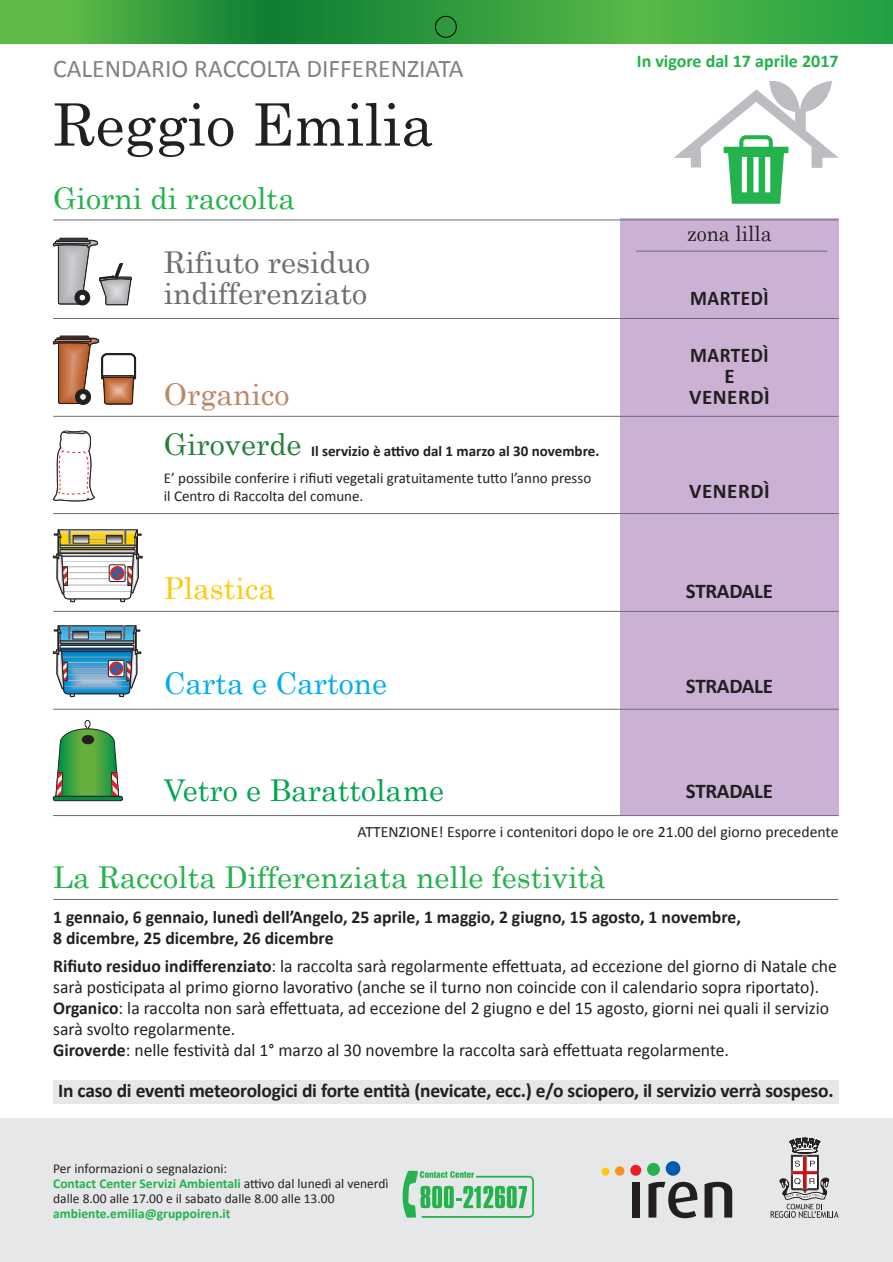
<style>
.page{position:relative;width:893px;height:1262px;background:#fff}
.page>*{position:absolute;margin:0;border:0;box-sizing:border-box;transform-origin:0 0}
.t1{font:58.5px "Century Schoolbook";color:#231f20}
.t2{font:30px "Century Schoolbook";color:#23b24b}
.t3{font:30px/31.5px "Century Schoolbook";color:#6c6d70}
.t4{font:30px "Century Schoolbook";color:#00a54f}
.t5{font:30px "Century Schoolbook";color:#00aeef}
.t6{font:30px "Century Schoolbook";color:#26803a}
.t7{font:30px "Century Schoolbook";color:#be8666}
.t8{font:30px "Century Schoolbook";color:#feca0a}
.t9{font:25.5px "Calibri";color:#808285}
.t10{font:700 21px "Calibri";letter-spacing:-.015em;color:#231f20}
.t11{font:700 21px/21px "Calibri";letter-spacing:.015em;color:#231f20;text-align:center;scale:.92 1}
.t12{font:21px "Century Schoolbook";color:#231f20;scale:.95 1}
.t13{font:700 21px "Calibri";letter-spacing:.015em;color:#231f20}
.t14{font:700 19.5px "Calibri";letter-spacing:-.01em;color:#231f20}
.t15{font:18px/21px "Calibri";color:#231f20}
.t16{font:700 18px/21px "Calibri";color:#231f20}
.t17{font:700 18px "Calibri";color:#23b24b}
.t18{font:15.75px "Calibri";color:#231f20}
.t19{font:15px/18px "Calibri";color:#231f20}
.t20{font:700 15px "Calibri";color:#231f20}
.t21{font:13.5px/15px "Calibri";color:#231f20}
.t22{font:700 13.5px "Calibri";color:#23b24b}
.s1{font-weight:700}
.s2{font-weight:700;color:#23b24b}
</style>
<div class="page">
<div style="left:620px;top:218px;width:218px;height:596px;background:#cbb2d5"></div>
<hr style="left:636px;top:251px;width:191px;height:1px;background:#6c6d70">
<div style="left:0;top:1117px;width:892px;height:144px;background:#e6e7e9"></div>
<svg style="left:402px;top:1170px;width:132px;height:47px"></svg>
<svg style="left:0;top:0;width:892px;height:44px;background:#38a23f"></svg>
<svg style="left:674px;top:80px;width:164px;height:124px"></svg>
<hr style="left:53px;top:513px;width:785px;height:1px;background:#6c6d70">
<hr style="left:53px;top:318px;width:785px;height:1px;background:#6c6d70">
<hr style="left:53px;top:611px;width:785px;height:1px;background:#6c6d70">
<div style="left:435px;top:16px;width:21px;height:21px;border:1px solid #000;border-radius:50%"></div>
<svg style="left:770px;top:1137px;width:68px;height:80px"></svg>
<div style="left:631px;top:1182px;width:8px;height:35px;background:#231f20"></div>
<svg style="left:648px;top:1181px;width:49px;height:37px"></svg>
<svg style="left:704px;top:1181px;width:28px;height:36px"></svg>
<div style="left:665px;top:1161px;width:15px;height:14px;background:#015dab;border-radius:50%"></div>
<div style="left:647px;top:1162px;width:13px;height:13px;background:#23b24b;border-radius:50%"></div>
<div style="left:630px;top:1164px;width:11px;height:11px;background:#ee1d23;border-radius:50%"></div>
<div style="left:615px;top:1166px;width:9px;height:9px;background:#f7931d;border-radius:50%"></div>
<div style="left:601px;top:1167px;width:8px;height:8px;background:#feca0a;border-radius:50%"></div>
<hr style="left:53px;top:220px;width:785px;height:1px;background:#6c6d70">
<svg style="left:53px;top:238px;width:79px;height:67px"></svg>
<svg style="left:53px;top:431px;width:41px;height:70px"></svg>
<svg style="left:53px;top:336px;width:83px;height:69px"></svg>
<hr style="left:53px;top:899px;width:785px;height:1px;background:#6c6d70">
<div style="left:53px;top:1080px;width:785px;height:24px;background:#e6e7e9"></div>
<svg style="left:55px;top:719px;width:64px;height:77px"></svg>
<div style="left:82px;top:735px;width:12px;height:9px;background:#231f20;border-radius:50%"></div>
<div style="left:53px;top:796px;width:69px;height:4px;border:1px solid #231f20;border-radius:2px"></div>
<hr style="left:53px;top:416px;width:785px;height:1px;background:#6c6d70">
<hr style="left:53px;top:709px;width:785px;height:1px;background:#6c6d70">
<hr style="left:53px;top:815px;width:785px;height:1px;background:#6c6d70">
<svg style="left:53px;top:529px;width:89px;height:73px"></svg>
<svg style="left:53px;top:625px;width:88px;height:72px"></svg>
<h3 class="t9" style="left:53px;top:52px;width:412px">CALENDARIO RACCOLTA DIFFERENZIATA</h3>
<h1 class="t1" style="left:53px;top:88px;width:382px">Reggio Emilia</h1>
<h2 class="t2" style="left:53px;top:179px;width:243px">Giorni di raccolta</h2>
<h2 class="t3" style="left:164px;top:245px;width:208px">Rifiuto residuo indifferenziato</h2>
<h2 class="t7" style="left:164px;top:375px;width:127px">Organico</h2>
<h2 class="t6" style="left:164px;top:425px;width:139px">Giroverde</h2>
<p class="t20" style="left:311px;top:441px;width:290px">Il servizio è attivo dal 1 marzo al 30 novembre.</p>
<p class="t19" style="left:164px;top:468px;width:429px">E’ possibile conferire i rifiuti vegetali gratuitamente tutto l’anno presso il Centro di Raccolta del comune.</p>
<p class="t17" style="left:636px;top:49px;width:203px">In vigore dal 17 aprile 2017</p>
<p class="t12" style="left:687px;top:220px;width:91px">zona lilla</p>
<p class="t11" style="left:690px;top:288px;width:87px">MARTedì</p>
<p class="t11" style="left:689px;top:344px;width:88px">MARTedì e<br>VENERDÌ</p>
<p class="t13" style="left:689px;top:478px;width:82px">VENERdì</p>
<h2 class="t8" style="left:164px;top:570px;width:113px">Plastica</h2>
<p class="t10" style="left:685px;top:578px;width:86px">STRADALE</p>
<h2 class="t5" style="left:164px;top:664px;width:225px">Carta e Cartone</h2>
<h2 class="t4" style="left:164px;top:771px;width:282px">Vetro e Barattolame</h2>
<p class="t10" style="left:685px;top:673px;width:86px">STRADALE</p>
<p class="t10" style="left:685px;top:778px;width:86px">STRADALE</p>
<p class="t18" style="left:357px;top:822px;width:482px">ATTENZIONE! Esporre i contenitori dopo le ore 21.00 del giorno precedente</p>
<h2 class="t2" style="left:53px;top:858px;width:554px">La Raccolta Differenziata nelle festività</h2>
<p class="t16" style="left:53px;top:906px;width:689px">1 gennaio, 6 gennaio, lunedì dell’Angelo, 25 aprile, 1 maggio, 2 giugno, 15 agosto, 1 novembre,<br>8 dicembre, 25 dicembre, 26 dicembre</p>
<p class="t15" style="left:53px;top:955px;width:785px"><span class="s1">Rifiuto residuo indifferenziato</span>: la raccolta sarà regolarmente effettuata, ad eccezione del giorno di Natale che sarà posticipata al primo giorno lavorativo (anche se il turno non coincide con il calendario sopra riportato).<br><span class="s1">Organico</span>: la raccolta non sarà effettuata, ad eccezione del 2 giugno e del 15 agosto, giorni nei quali il servizio sarà svolto regolarmente.<br><span class="s1">Giroverde</span>: nelle festività dal 1° marzo al 30 novembre la raccolta sarà effettuata regolarmente.</p>
<p class="t14" style="left:58px;top:1078px;width:776px">In caso di eventi meteorologici di forte entità (nevicate, ecc.) e/o sciopero, il servizio verrà sospeso.</p>
<p class="t21" style="left:53px;top:1160px;width:337px">Per informazioni o segnalazioni:<br><span class="s2">Contact Center Servizi Ambientali</span> attivo dal lunedì al venerdì dalle 8.00 alle 17.00 e il sabato dalle 8.00 alle 13.00</p>
<p class="t22" style="left:53px;top:1204px;width:179px">ambiente.emilia@gruppoiren.it</p>
</div>
